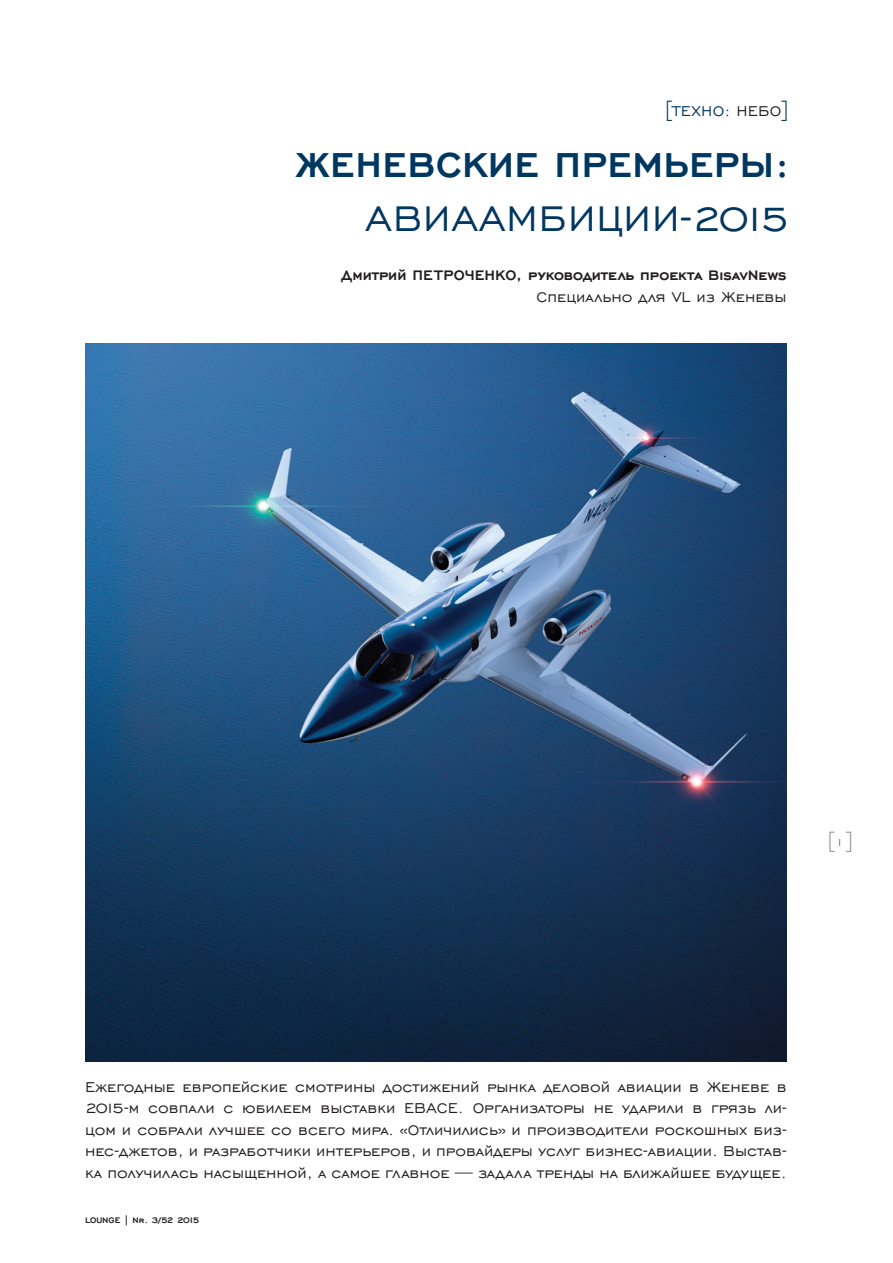
<style>
.page{position:relative;width:893px;height:1263px;background:#fff}
.page>*{position:absolute;margin:0;border:0;box-sizing:border-box;transform-origin:0 0}
.zag{font:700 45px "Engravers Gothic";letter-spacing:.01em;color:#003760}
.zag-2{font:45px "Engravers Gothic BT";letter-spacing:.01em;color:#003760}
.lid{font:18px/21.6px "Engravers Gothic BT";color:#231f20;text-align:justify}
.avtor{font:700 18px "Engravers Gothic";color:#231f20}
.avtor-2{font:18px "Engravers Gothic BT";color:#231f20}
.rubrika{font:18px "Engravers Gothic BT";letter-spacing:.01em;color:#003760}
.t1{font:700 10.5px "Engravers Gothic";color:#231f20}
.t2{font:300 10.5px "Gill Sans MT Pro Cyr";color:#231f20}
.s1{font-family:"Gill Sans MT Pro Cyr";font-weight:300;font-size:22.5px}
.s2{color:#231f20}
</style>
<div class="page">
<img style="left:85px;top:343px;width:702px;height:718px">
<p class="rubrika" style="left:666px;top:101px;width:124px"><span class="s1">[</span>ТЕХНО: <span class="s2">НЕБО</span><span class="s1">]</span></p>
<p class="zag" style="left:295px;top:141px;width:496px">ЖЕНЕВСКИЕ ПРЕМЬЕРЫ:</p>
<p class="zag-2" style="left:365px;top:194px;width:426px">АВИААМБИЦИИ-2015</p>
<p class="avtor" style="left:341px;top:266px;width:447px">Дмитрий ПЕТРОЧЕНКО, руководитель проекта BisavNews</p>
<p class="avtor-2" style="left:537px;top:287px;width:252px">Специально для VL из Женевы</p>
<p class="t2" style="left:837px;top:836px;width:7px">1</p>
<p class="lid" style="left:85px;top:1075px;width:703px">Ежегодные европейские смотрины достижений рынка деловой авиации в Женеве в 2015-м совпали с юбилеем выставки ЕВАСЕ. Организаторы не ударили в грязь ли&shy;цом и собрали лучшее со всего мира. «Отличились» и производители роскошных биз&shy;нес-джетов, и разработчики интерьеров, и провайдеры услуг бизнес-авиации. Выстав&shy;ка получилась насыщенной, а самое главное — задала тренды на ближайшее будущее.</p>
<p class="t1" style="left:85px;top:1214px;width:116px">LOUNGE | Nr. 3/52 2015</p>
</div>
